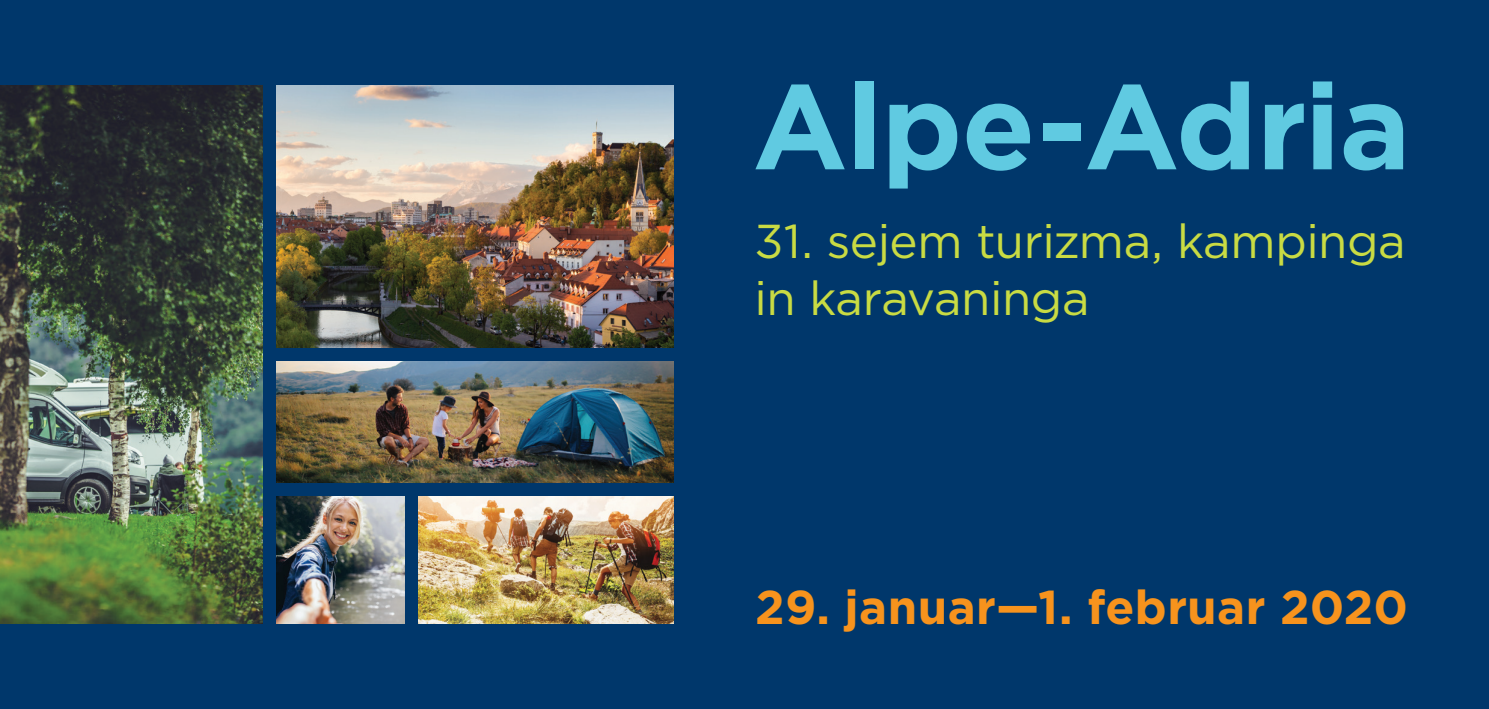
<style>
.page{position:relative;width:1489px;height:709px;background:#fff}
.page>*{position:absolute;margin:0;border:0;box-sizing:border-box;transform-origin:0 0}
.t1{font:700 120.25px "Gotham";letter-spacing:-.01em;color:#60cae1}
.t2{font:47.5px/57px "Gotham";letter-spacing:-.01em;color:#c9db43}
.t3{font:700 47.5px "Gotham";letter-spacing:.005em;color:#f7931d}
</style>
<div class="page">
<div style="left:0;top:0;width:1488px;height:709px;background:#00376b"></div>
<img style="left:276px;top:85px;width:397px;height:262px">
<img style="left:0;top:85px;width:262px;height:539px">
<img style="left:276px;top:361px;width:397px;height:121px">
<img style="left:418px;top:496px;width:255px;height:128px">
<img style="left:276px;top:496px;width:128px;height:128px">
<h1 class="t1" style="left:752px;top:47px;width:659px">Alpe-Adria</h1>
<p class="t2" style="left:754px;top:211px;width:653px">31. sejem turizma, kampinga in karavaninga</p>
<p class="t3" style="left:755px;top:575px;width:654px">29. januar—1. februar 2020</p>
</div>
